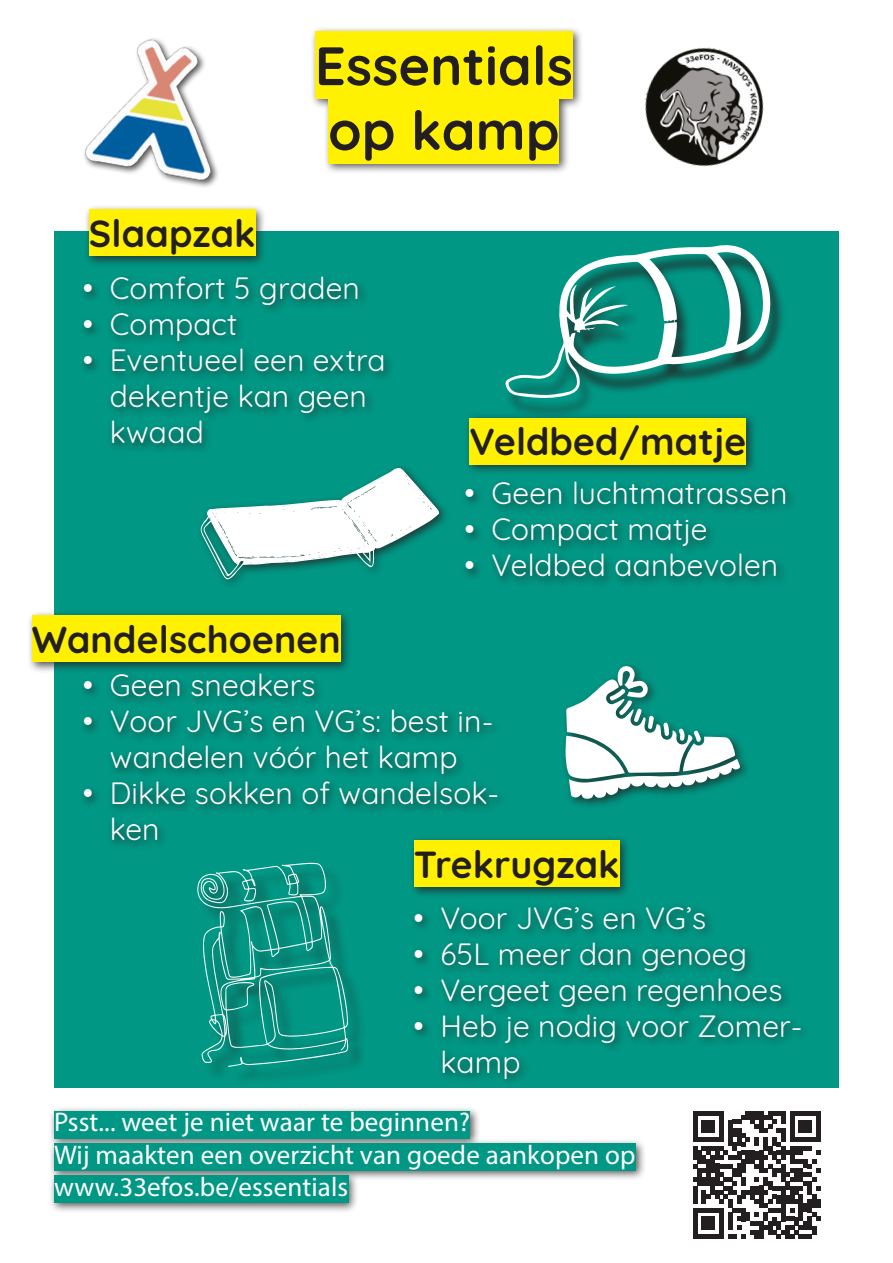
<style>
.page{position:relative;width:893px;height:1263px;background:#fff}
.page>*{position:absolute;margin:0;border:0;box-sizing:border-box;transform-origin:0 0}
.t1{font:700 54px "Quicksand";letter-spacing:.005em;color:#231f20}
.t2{font:700 37.5px "Quicksand";letter-spacing:.005em;color:#231f20}
.t3{font:30px/36px "Quicksand";letter-spacing:.005em;color:#fff}
.t4{font:27px "Myriad Pro";letter-spacing:.005em;color:#fff}
</style>
<div class="page">
<div style="left:310px;top:26px;width:274px;height:149px;background:#231f20;opacity:.75"></div>
<div style="left:315px;top:31px;width:258px;height:68px;background:#fff101"></div>
<div style="left:328px;top:96px;width:231px;height:67px;background:#fff101"></div>
<div style="left:54px;top:232px;width:785px;height:856px;background:#009784"></div>
<div style="left:82px;top:37px;width:138px;height:151px;background:#231f20;opacity:.75"></div>
<img style="left:83px;top:37px;width:137px;height:147px">
<img style="left:644px;top:47px;width:120px;height:120px">
<div style="left:84px;top:204px;width:183px;height:64px;background:#231f20;opacity:.75"></div>
<div style="left:89px;top:209px;width:166px;height:47px;background:#fff101"></div>
<div style="left:505px;top:250px;width:281px;height:169px;background:#231f20;opacity:.75"></div>
<svg style="left:505px;top:245px;width:267px;height:154px"></svg>
<div style="left:79px;top:272px;width:315px;height:182px;background:#231f20;opacity:.75"></div>
<div style="left:464px;top:412px;width:293px;height:64px;background:#231f20;opacity:.75"></div>
<div style="left:469px;top:418px;width:277px;height:46px;background:#fff101"></div>
<div style="left:461px;top:478px;width:335px;height:110px;background:#231f20;opacity:.75"></div>
<svg style="left:201px;top:468px;width:238px;height:111px"></svg>
<div style="left:27px;top:610px;width:325px;height:63px;background:#231f20;opacity:.75"></div>
<div style="left:32px;top:615px;width:309px;height:47px;background:#fff101"></div>
<div style="left:79px;top:669px;width:429px;height:182px;background:#231f20;opacity:.75"></div>
<div style="left:561px;top:661px;width:190px;height:149px;background:#231f20;opacity:.75"></div>
<svg style="left:565px;top:665px;width:175px;height:134px"></svg>
<div style="left:409px;top:835px;width:222px;height:63px;background:#231f20;opacity:.75"></div>
<div style="left:414px;top:840px;width:205px;height:47px;background:#fff101"></div>
<div style="left:410px;top:902px;width:401px;height:187px;background:#231f20;opacity:.75"></div>
<div style="left:49px;top:1106px;width:598px;height:108px;background:#231f20;opacity:.75"></div>
<div style="left:54px;top:1111px;width:416px;height:27px;background:#009784"></div>
<div style="left:54px;top:1143px;width:581px;height:27px;background:#009784"></div>
<div style="left:54px;top:1176px;width:294px;height:27px;background:#009784"></div>
<svg style="left:693px;top:1111px;width:128px;height:128px"></svg>
<div style="left:200px;top:865px;width:167px;height:220px;background:#231f20;opacity:.75"></div>
<svg style="left:197px;top:862px;width:151px;height:205px"></svg>
<p class="t1" style="left:315px;top:21px;width:259px">Essentials</p>
<p class="t1" style="left:328px;top:86px;width:233px">op kamp</p>
<p class="t2" style="left:89px;top:203px;width:168px">Slaapzak</p>
<p class="t3" style="left:83px;top:267px;width:278px">• Comfort 5 graden</p>
<p class="t3" style="left:83px;top:303px;width:156px">• Compact</p>
<p class="t3" style="left:110px;top:339px;width:277px;text-indent:-27px">• Eventueel een extra dekentje kan geen kwaad</p>
<p class="t2" style="left:469px;top:411px;width:278px">Veldbed/matje</p>
<p class="t3" style="left:465px;top:473px;width:324px">• Geen luchtmatrassen</p>
<p class="t3" style="left:465px;top:509px;width:245px">• Compact matje</p>
<p class="t3" style="left:465px;top:545px;width:315px">• Veldbed aanbevolen</p>
<p class="t2" style="left:32px;top:608px;width:311px">Wandelschoenen</p>
<p class="t3" style="left:83px;top:664px;width:234px">• Geen sneakers</p>
<p class="t3" style="left:83px;top:700px;width:412px;text-align:center">• Voor JVG’s en VG’s: best in&shy;wandelen vóór het kamp</p>
<p class="t3" style="left:110px;top:772px;width:391px;text-indent:-27px">• Dikke sokken of wandelsok&shy;ken</p>
<p class="t2" style="left:414px;top:833px;width:207px">Trekrugzak</p>
<p class="t3" style="left:414px;top:897px;width:294px">• Voor JVG’s en VG’s</p>
<p class="t3" style="left:414px;top:933px;width:335px">• 65L meer dan genoeg</p>
<p class="t3" style="left:414px;top:969px;width:370px">• Vergeet geen regenhoes</p>
<p class="t3" style="left:441px;top:1005px;width:364px;text-indent:-27px">• Heb je nodig voor Zomer&shy;kamp</p>
<p class="t4" style="left:54px;top:1105px;width:418px">Psst... weet je niet waar te beginnen?</p>
<p class="t4" style="left:54px;top:1138px;width:583px">Wij maakten een overzicht van goede aankopen op</p>
<p class="t4" style="left:54px;top:1170px;width:296px">www.33efos.be/essentials</p>
</div>
